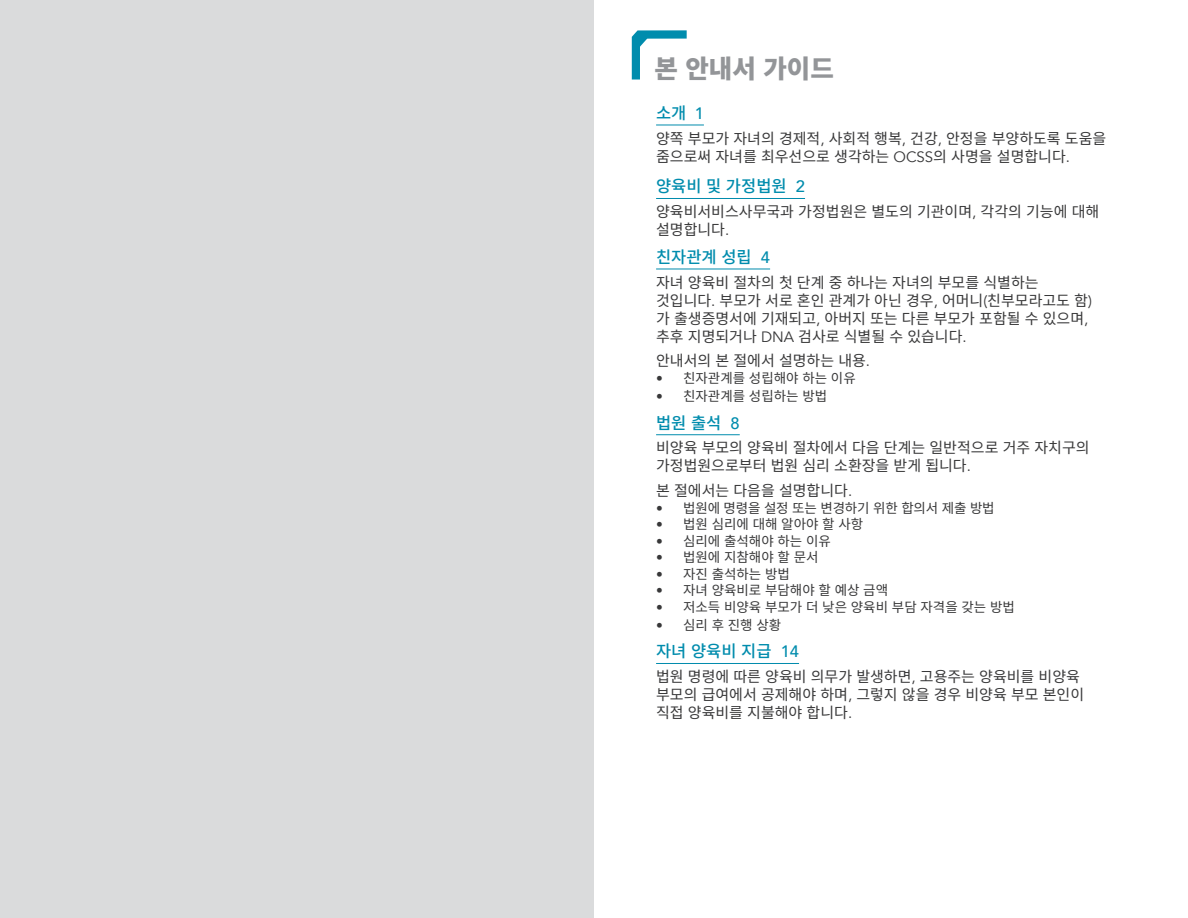
<style>
.page{position:relative;width:1188px;height:918px;background:#fff}
.page>*{position:absolute;margin:0;border:0;box-sizing:border-box;transform-origin:0 0}
.t1{font:900 25.5px "Noto Sans CJ Kkr";color:#939598}
.t2{font:500 16.5px "Noto Sans CJ Kkr";color:#008cad}
.t3{font:15px/18px "Noto Sans CJ Kkr";color:#383839}
.t4{font:13.5px "Noto Sans CJ Kkr";color:#383839}
.t5{font:13.5px "Noto Sans CJ Kkr";letter-spacing:.14em;color:#383839}
.s1{font-family:"Avenir"}
</style>
<div class="page">
<div style="left:0;top:0;width:594px;height:918px;background:#dadbdc"></div>
<hr style="left:656px;top:125px;width:48px;height:1px;background:#008cad">
<hr style="left:656px;top:198px;width:149px;height:1px;background:#008cad">
<hr style="left:656px;top:269px;width:114px;height:1px;background:#008cad">
<hr style="left:656px;top:434px;width:84px;height:1px;background:#008cad">
<hr style="left:656px;top:663px;width:143px;height:1px;background:#008cad">
<svg style="left:632px;top:30px;width:55px;height:50px"></svg>
<h1 class="t1" style="left:654px;top:54px;width:181px">본 안내서 가이드</h1>
<p class="t2" style="left:656px;top:104px;width:49px">소개 <span class="s1">1</span></p>
<p class="t3" style="left:656px;top:130px;width:452px">양쪽 부모가 자녀의 경제적<span class="s1">,</span> 사회적 행복<span class="s1">,</span> 건강<span class="s1">,</span> 안정을 부양하도록 도움을 줌으로써 자녀를 최우선으로 생각하는 <span class="s1">OCSS</span>의 사명을 설명합니다<span class="s1">.</span></p>
<p class="t2" style="left:656px;top:177px;width:150px">양육비 및 가정법원 <span class="s1">2</span></p>
<p class="t3" style="left:656px;top:203px;width:445px">양육비서비스사무국과 가정법원은 별도의 기관이며<span class="s1">,</span> 각각의 기능에 대해 설명합니다<span class="s1">.</span></p>
<p class="t2" style="left:656px;top:248px;width:116px">친자관계 성립 <span class="s1">4</span></p>
<p class="t3" style="left:656px;top:274px;width:437px">자녀 양육비 절차의 첫 단계 중 하나는 자녀의 부모를 식별하는 것입니다<span class="s1">.</span> 부모가 서로 혼인 관계가 아닌 경우<span class="s1">,</span> 어머니<span class="s1">(</span>친부모라고도 함<span class="s1">) </span>가 출생증명서에 기재되고<span class="s1">,</span> 아버지 또는 다른 부모가 포함될 수 있으며<span class="s1">, </span>추후 지명되거나 <span class="s1">DNA</span> 검사로 식별될 수 있습니다<span class="s1">.</span></p>
<p class="t3" style="left:656px;top:352px;width:216px">안내서의 본 절에서 설명하는 내용<span class="s1">.</span></p>
<p class="t4" style="left:656px;top:370px;width:201px"><span class="s1">•</span> 친자관계를 성립해야 하는 이유</p>
<p class="t4" style="left:656px;top:388px;width:173px"><span class="s1">•</span> 친자관계를 성립하는 방법</p>
<p class="t2" style="left:656px;top:413px;width:85px">법원 출석 <span class="s1">8</span></p>
<p class="t3" style="left:656px;top:439px;width:435px">비양육 부모의 양육비 절차에서 다음 단계는 일반적으로 거주 자치구의 가정법원으로부터 법원 심리 소환장을 받게 됩니다<span class="s1">.</span></p>
<p class="t3" style="left:656px;top:482px;width:198px">본 절에서는 다음을 설명합니다<span class="s1">.</span></p>
<p class="t4" style="left:656px;top:500px;width:340px"><span class="s1">•</span> 법원에 명령을 설정 또는 변경하기 위한 합의서 제출 방법</p>
<p class="t4" style="left:656px;top:517px;width:209px"><span class="s1">•</span> 법원 심리에 대해 알아야 할 사항</p>
<p class="t4" style="left:656px;top:533px;width:176px"><span class="s1">•</span> 심리에 출석해야 하는 이유</p>
<p class="t4" style="left:656px;top:550px;width:164px"><span class="s1">•</span> 법원에 지참해야 할 문서</p>
<p class="t4" style="left:656px;top:566px;width:135px"><span class="s1">•</span> 자진 출석하는 방법</p>
<p class="t4" style="left:656px;top:583px;width:234px"><span class="s1">•</span> 자녀 양육비로 부담해야 할 예상 금액</p>
<p class="t4" style="left:656px;top:599px;width:360px"><span class="s1">•</span> 저소득 비양육 부모가 더 낮은 양육비 부담 자격을 갖는 방법</p>
<p class="t5" style="left:656px;top:617px;width:127px"><span class="s1">•</span> 심리후진행상황</p>
<p class="t2" style="left:656px;top:642px;width:144px">자녀 양육비 지급 <span class="s1">14</span></p>
<p class="t3" style="left:656px;top:668px;width:430px">법원 명령에 따른 양육비 의무가 발생하면<span class="s1">,</span> 고용주는 양육비를 비양육 부모의 급여에서 공제해야 하며<span class="s1">,</span> 그렇지 않을 경우 비양육 부모 본인이 직접 양육비를 지불해야 합니다<span class="s1">.</span></p>
</div>
